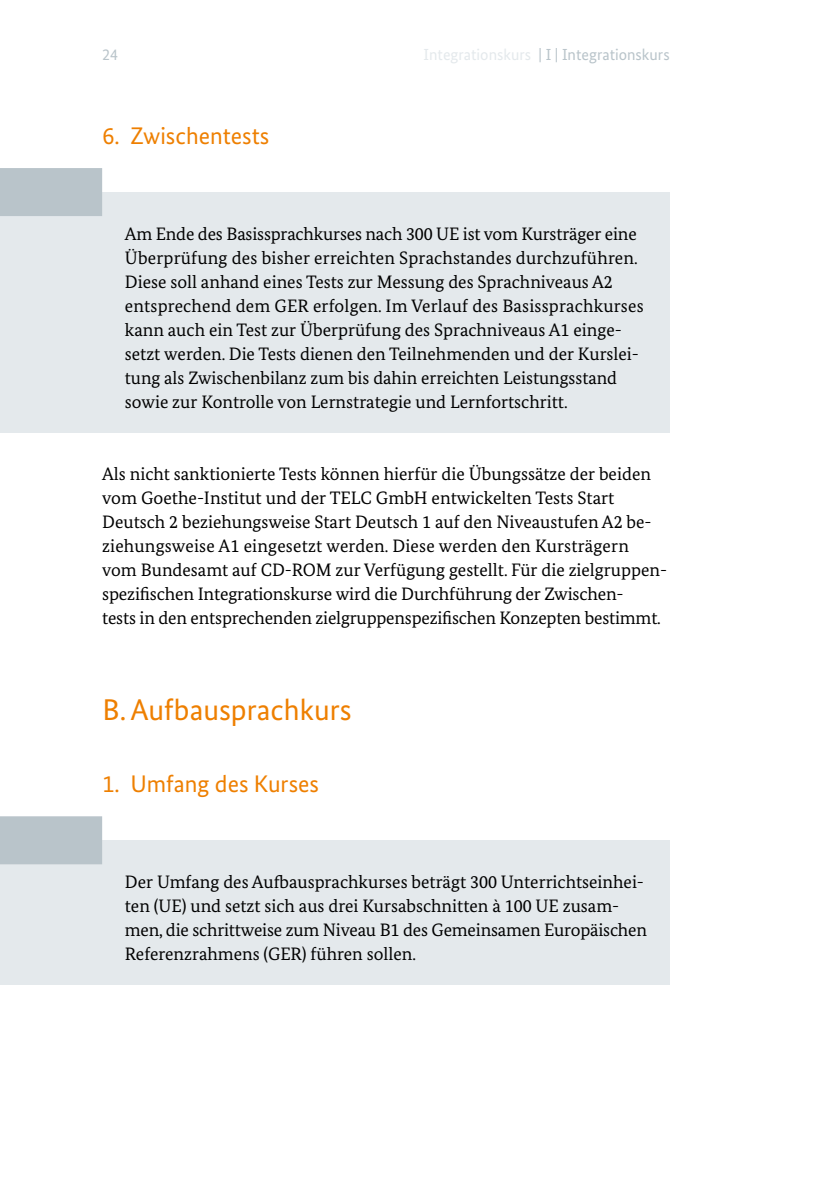
<style>
.page{position:relative;width:840px;height:1191px;background:#fff}
.page>*{position:absolute;margin:0;border:0;box-sizing:border-box;transform-origin:0 0}
.t1{font:30px "Bundes Sans";color:#ee7f00}
.t2{font:24px "Bundes Sans";color:#ee7f00}
.t3{font:18px/24px "Bundes Serif";color:#000}
.t4{font:16px "Bundes Sans";color:#b9c4ca}
.s1{color:#e4e9ec}
</style>
<div class="page">
<div style="left:0;top:192px;width:669px;height:241px;background:#e4e9ec"></div>
<div style="left:0;top:840px;width:669px;height:145px;background:#e4e9ec"></div>
<div style="left:0;top:168px;width:102px;height:48px;background:#b9c4ca"></div>
<div style="left:0;top:816px;width:102px;height:48px;background:#b9c4ca"></div>
<p class="t4" style="left:102px;top:45px;width:17px">24</p>
<p class="t4" style="left:423px;top:45px;width:247px"><span class="s1">Integrationskurs</span> | I | Integrationskurs</p>
<h2 class="t2" style="left:102px;top:121px;width:168px">6. Zwischentests</h2>
<p class="t3" style="left:125px;top:222px;width:520px">Am Ende des Basissprachkurses nach 300 UE ist vom Kursträger eine Überprüfung des bisher erreichten Sprachstandes durchzuführen.<br>Diese soll anhand eines Tests zur Messung des Sprachniveaus A2 entsprechend dem GER erfolgen. Im Verlauf des Basissprachkurses kann auch ein Test zur Überprüfung des Sprachniveaus A1 einge&shy;setzt werden. Die Tests dienen den Teilnehmenden und der Kurslei&shy;tung als Zwischenbilanz zum bis dahin erreichten Leistungsstand sowie zur Kontrolle von Lernstrategie und Lernfortschritt.</p>
<p class="t3" style="left:102px;top:462px;width:566px">Als nicht sanktionierte Tests können hierfür die Übungssätze der beiden vom Goethe-Institut und der TELC GmbH entwickelten Tests Start Deutsch 2 beziehungsweise Start Deutsch 1 auf den Niveaustufen A2 be&shy;ziehungsweise A1 eingesetzt werden. Diese werden den Kursträgern vom Bundesamt auf CD-ROM zur Verfügung gestellt. Für die zielgruppen&shy;spezifischen Integrationskurse wird die Durchführung der Zwischen-<br>tests in den entsprechenden zielgruppenspezifischen Konzepten bestimmt.</p>
<h1 class="t1" style="left:102px;top:691px;width:251px">B.Aufbausprachkurs</h1>
<h2 class="t2" style="left:102px;top:769px;width:218px">1. Umfang des Kurses</h2>
<p class="t3" style="left:125px;top:870px;width:523px">Der Umfang des Aufbausprachkurses beträgt 300 Unterrichtseinhei&shy;ten (UE) und setzt sich aus drei Kursabschnitten à 100 UE zusam&shy;men, die schrittweise zum Niveau B1 des Gemeinsamen Europäischen Referenzrahmens (GER) führen sollen.</p>
</div>
